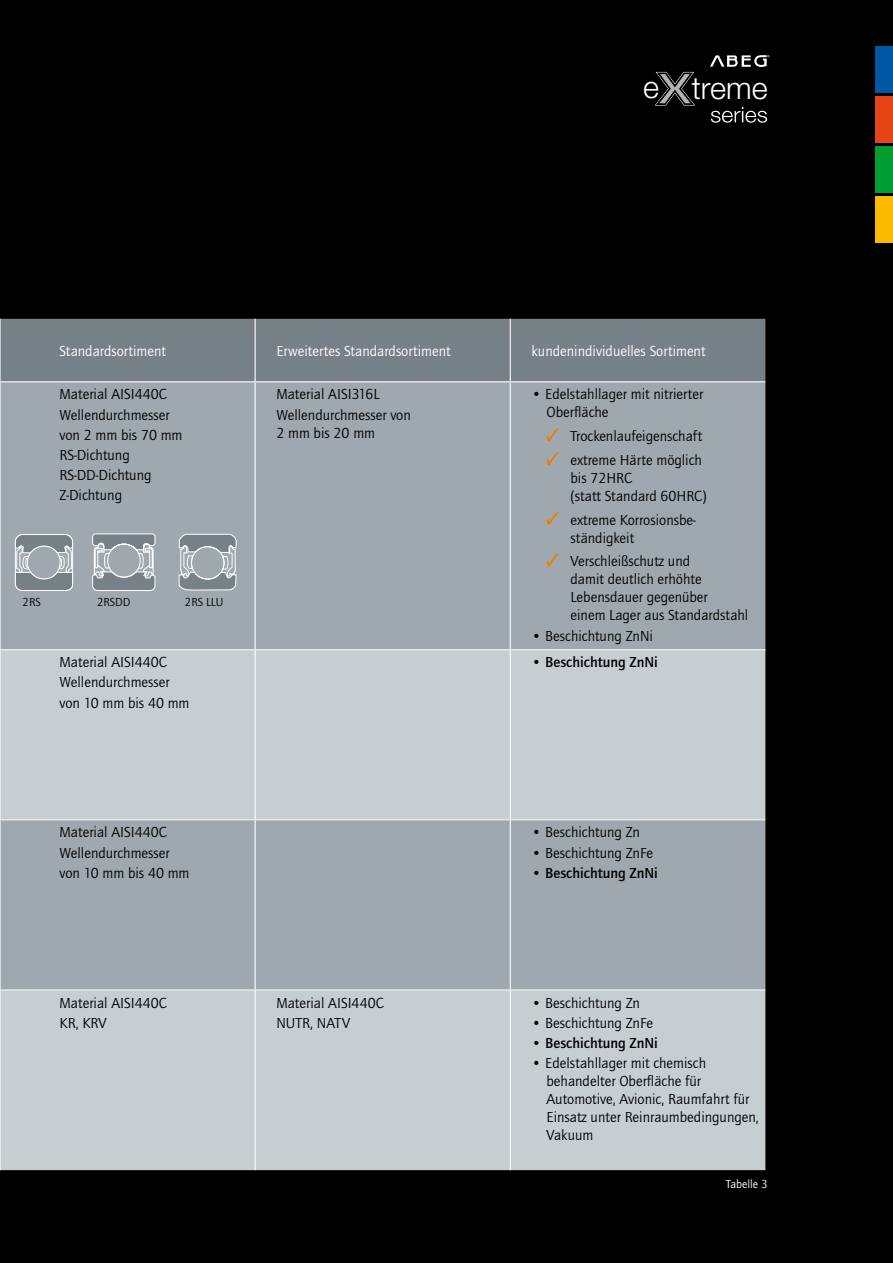
<style>
.page{position:relative;width:893px;height:1263px;background:#000}
.page>*{position:absolute;margin:0;border:0;box-sizing:border-box;transform-origin:0 0}
.t1{font:300 30.75px "Helvetica Neue LT";color:#fff}
.t2{font:15px/20.1px "Quay Itc T";color:#000}
.t3{font:15px "Quay Itc T";color:#fff}
.t4{font:700 15px "Quay Itc T";color:#000}
.t5{font:12px "Quay Itc T";color:#000}
.t6{font:12px "Quay Itc T";color:#fff}
</style>
<div class="page">
<div style="left:876px;top:46px;width:17px;height:47px;background:#0057a3"></div>
<div style="left:876px;top:96px;width:17px;height:46px;background:#e64415"></div>
<div style="left:876px;top:146px;width:17px;height:47px;background:#009d30"></div>
<div style="left:876px;top:197px;width:17px;height:46px;background:#fabb00"></div>
<svg style="left:711px;top:107px;width:56px;height:16px"></svg>
<svg style="left:655px;top:72px;width:40px;height:34px"></svg>
<svg style="left:710px;top:55px;width:59px;height:12px"></svg>
<div style="left:1px;top:319px;width:764px;height:62px;background:#768187"></div>
<div style="left:1px;top:382px;width:764px;height:267px;background:#9fa8ae"></div>
<svg style="left:1px;top:650px;width:764px;height:520px;background:#bac1c6"></svg>
<hr style="left:0;top:319px;width:1px;height:62px;background:#fff">
<hr style="left:255px;top:319px;width:1px;height:62px;background:#fff">
<hr style="left:0;top:381px;width:255px;height:1px;background:#fff">
<hr style="left:0;top:382px;width:1px;height:267px;background:#fff">
<hr style="left:255px;top:381px;width:255px;height:1px;background:#fff">
<hr style="left:255px;top:382px;width:1px;height:267px;background:#fff">
<hr style="left:510px;top:381px;width:255px;height:1px;background:#fff">
<hr style="left:0;top:650px;width:1px;height:169px;background:#fff">
<hr style="left:255px;top:650px;width:1px;height:169px;background:#fff">
<hr style="left:0;top:820px;width:1px;height:169px;background:#fff">
<hr style="left:255px;top:820px;width:1px;height:169px;background:#fff">
<hr style="left:0;top:990px;width:1px;height:180px;background:#fff">
<hr style="left:255px;top:990px;width:1px;height:180px;background:#fff">
<hr style="left:510px;top:319px;width:1px;height:62px;background:#fff">
<hr style="left:510px;top:382px;width:1px;height:267px;background:#fff">
<hr style="left:510px;top:650px;width:1px;height:169px;background:#fff">
<hr style="left:510px;top:820px;width:1px;height:169px;background:#fff">
<hr style="left:510px;top:990px;width:1px;height:180px;background:#fff">
<hr style="left:0;top:649px;width:255px;height:1px;background:#fff">
<hr style="left:255px;top:649px;width:255px;height:1px;background:#fff">
<hr style="left:510px;top:649px;width:255px;height:1px;background:#fff">
<hr style="left:0;top:819px;width:255px;height:1px;background:#fff">
<hr style="left:255px;top:819px;width:255px;height:1px;background:#fff">
<hr style="left:510px;top:819px;width:255px;height:1px;background:#fff">
<hr style="left:0;top:989px;width:255px;height:1px;background:#fff">
<hr style="left:255px;top:989px;width:255px;height:1px;background:#fff">
<hr style="left:510px;top:989px;width:255px;height:1px;background:#fff">
<svg style="left:546px;top:428px;width:13px;height:13px"></svg>
<svg style="left:546px;top:452px;width:13px;height:13px"></svg>
<svg style="left:546px;top:512px;width:13px;height:13px"></svg>
<svg style="left:546px;top:554px;width:13px;height:12px"></svg>
<svg style="left:92px;top:534px;width:63px;height:57px;background:#9ea6ab"></svg>
<svg style="left:179px;top:534px;width:57px;height:56px;background:#9aa3a7"></svg>
<div style="left:191px;top:546px;width:33px;height:33px;border:1px solid #fff;border-radius:50%"></div>
<svg style="left:15px;top:534px;width:58px;height:57px;background:#9ca4a9"></svg>
<h1 class="t1" style="left:643px;top:69px;width:126px">e treme</h1>
<p class="t3" style="left:60px;top:342px;width:108px">Standardsortiment</p>
<p class="t3" style="left:276px;top:342px;width:176px">Erweitertes Standardsortiment</p>
<p class="t3" style="left:532px;top:342px;width:176px">kundenindividuelles Sortiment</p>
<p class="t2" style="left:60px;top:384px;width:124px">Material AISI440C<br>Wellendurchmesser von 2 mm bis 70 mm<br>RS-Dichtung<br>RS-DD-Dichtung<br>Z-Dichtung</p>
<p class="t2" style="left:276px;top:384px;width:136px">Material AISI316L<br>Wellendurchmesser von</p>
<p class="t2" style="left:547px;top:385px;width:158px;line-height:18px;text-indent:-15px">• Edelstahllager mit nitrierter<br>Oberfläche</p>
<p class="t2" style="left:570px;top:424px;width:133px;line-height:23.7px">Trockenlaufeigenschaft extreme Härte möglich</p>
<p class="t2" style="left:570px;top:469px;width:138px;line-height:18px">bis 72HRC<br>(statt Standard 60HRC)</p>
<p class="t2" style="left:570px;top:510px;width:127px;line-height:18px">extreme Korrosionsbe&shy;ständigkeit</p>
<p class="t2" style="left:570px;top:552px;width:179px;line-height:18px">Verschleißschutz und<br>damit deutlich erhöhte<br>Lebensdauer gegenüber<br>einem Lager aus Standardstahl</p>
<p class="t2" style="left:531px;top:625px;width:123px">• Beschichtung ZnNi</p>
<p class="t2" style="left:276px;top:422px;width:100px">2 mm bis 20 mm</p>
<p class="t5" style="left:23px;top:595px;width:20px">2RS</p>
<p class="t5" style="left:97px;top:595px;width:35px">2RSDD</p>
<p class="t5" style="left:185px;top:595px;width:40px">2RS LLU</p>
<p class="t2" style="left:60px;top:652px;width:131px">Material AISI440C<br>Wellendurchmesser von 10 mm bis 40 mm</p>
<p class="t4" style="left:532px;top:654px;width:128px">• Beschichtung ZnNi</p>
<p class="t2" style="left:60px;top:822px;width:131px">Material AISI440C<br>Wellendurchmesser von 10 mm bis 40 mm</p>
<p class="t2" style="left:532px;top:822px;width:110px">• Beschichtung Zn</p>
<p class="t2" style="left:532px;top:842px;width:123px">• Beschichtung ZnFe</p>
<p class="t4" style="left:532px;top:864px;width:128px">• Beschichtung ZnNi</p>
<p class="t2" style="left:60px;top:992px;width:109px">Material AISI440C<br>KR, KRV</p>
<p class="t2" style="left:276px;top:992px;width:109px">Material AISI440C<br>NUTR, NATV</p>
<p class="t2" style="left:532px;top:992px;width:110px">• Beschichtung Zn</p>
<p class="t2" style="left:532px;top:1012px;width:123px">• Beschichtung ZnFe</p>
<p class="t4" style="left:532px;top:1034px;width:128px">• Beschichtung ZnNi</p>
<p class="t2" style="left:547px;top:1054px;width:214px;line-height:18px;text-indent:-15px">• Edelstahllager mit chemisch behandelter Oberfläche für<br>Automotive, Avionic, Raumfahrt für<br>Einsatz unter Reinraumbedingungen,<br>Vakuum</p>
<p class="t6" style="left:726px;top:1177px;width:43px">Tabelle 3</p>
</div>
